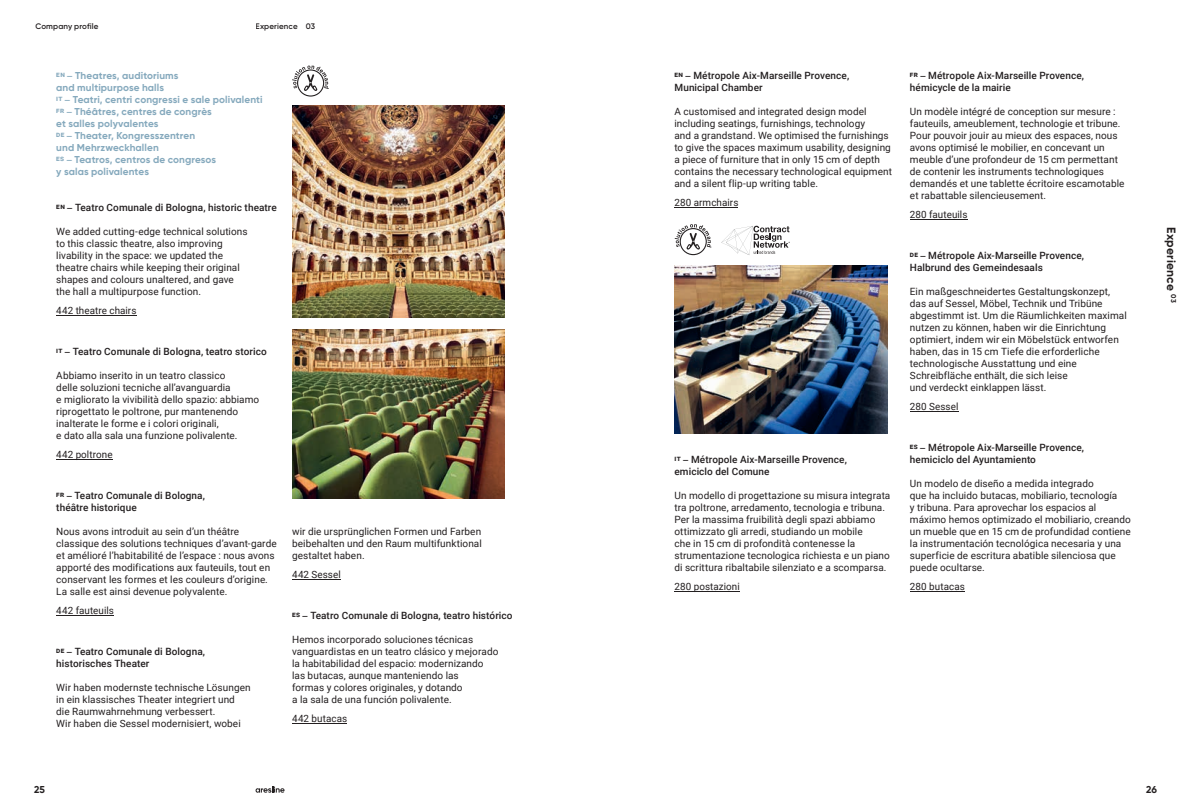
<style>
.page{position:relative;width:1191px;height:808px;background:#fff}
.page>*{position:absolute;margin:0;border:0;box-sizing:border-box;transform-origin:0 0}
.t1{font:700 12px "Gilroy";letter-spacing:.02em;color:#231f20}
.t2{font:10px/12px "Roboto";letter-spacing:.005em;color:#231f20}
.t3{font:500 10px/12px "Roboto";letter-spacing:.005em;color:#231f20}
.t4{font:700 10px/12px "Gilroy";letter-spacing:.01em;color:#85a9bd}
.t5{font:700 10px "Gilroy";color:#231f20}
.t6{font:600 8px "Gilroy";letter-spacing:.015em;color:#231f20}
.s1{font-family:"Roboto";font-size:7.5px}
.s2{font-weight:700;font-size:7.5px}
</style>
<div class="page">
<img style="left:292px;top:105px;width:213px;height:213px">
<img style="left:292px;top:330px;width:213px;height:168px">
<hr style="left:56px;top:315px;width:80px;height:1px;background:#231f20">
<hr style="left:56px;top:459px;width:57px;height:1px;background:#231f20">
<hr style="left:56px;top:615px;width:58px;height:1px;background:#231f20">
<hr style="left:292px;top:579px;width:49px;height:1px;background:#231f20">
<hr style="left:292px;top:723px;width:55px;height:1px;background:#231f20">
<svg style="left:292px;top:66px;width:37px;height:31px"></svg>
<hr style="left:674px;top:207px;width:64px;height:1px;background:#231f20">
<hr style="left:674px;top:591px;width:66px;height:1px;background:#231f20">
<hr style="left:910px;top:219px;width:57px;height:1px;background:#231f20">
<hr style="left:910px;top:411px;width:48px;height:1px;background:#231f20">
<hr style="left:910px;top:591px;width:54px;height:1px;background:#231f20">
<img style="left:674px;top:265px;width:213px;height:169px">
<svg style="left:674px;top:224px;width:37px;height:31px"></svg>
<svg style="left:721px;top:226px;width:69px;height:29px"></svg>
<svg style="left:255px;top:786px;width:29px;height:7px"></svg>
<p class="t6" style="left:35px;top:21px;width:65px">Company profile</p>
<p class="t6" style="left:255px;top:21px;width:61px">Experience 03</p>
<p class="t4" style="left:56px;top:69px;width:208px"><sup>eN</sup> <span class="s1">—</span> Theatres, auditoriums<br>and multipurpose halls<br><sup>it</sup> <span class="s1">—</span> Teatri, centri congressi e sale polivalenti <sup>fr</sup> <span class="s1">—</span> Théâtres, centres de congrès<br>et salles polyvalentes<br><sup>de</sup> <span class="s1">—</span> Theater, Kongresszentren<br>und Mehrzweckhallen<br><sup>es</sup> <span class="s1">—</span> Teatros, centros de congresos<br>y salas polivalentes</p>
<p class="t3" style="left:674px;top:69px;width:176px"><sup>eN</sup> <span class="s2">—</span> Métropole Aix-Marseille Provence,<br>Municipal Chamber</p>
<p class="t2" style="left:674px;top:105px;width:219px">A customised and integrated design model including seatings, furnishings, technology<br>and a grandstand. We optimised the furnishings to give the spaces maximum usability, designing a piece of furniture that in only 15 cm of depth contains the necessary technological equipment and a silent flip-up writing table.</p>
<p class="t2" style="left:674px;top:196px;width:65px">280 armchairs</p>
<p class="t3" style="left:56px;top:201px;width:222px"><sup>eN</sup> <span class="s2">—</span> Teatro Comunale di Bologna, historic theatre</p>
<p class="t2" style="left:56px;top:225px;width:193px">We added cutting-edge technical solutions to this classic theatre, also improving livability in the space: we updated the theatre chairs while keeping their original shapes and colours unaltered, and gave the hall a multipurpose function.</p>
<p class="t2" style="left:56px;top:304px;width:82px">442 theatre chairs</p>
<p class="t3" style="left:56px;top:345px;width:212px"><sup>it</sup> <span class="s2">—</span> Teatro Comunale di Bologna, teatro storico</p>
<p class="t2" style="left:56px;top:369px;width:204px">Abbiamo inserito in un teatro classico<br>delle soluzioni tecniche all’avanguardia<br>e migliorato la vivibilità dello spazio: abbiamo riprogettato le poltrone, pur mantenendo inalterate le forme e i colori originali,<br>e dato alla sala una funzione polivalente.</p>
<p class="t2" style="left:56px;top:448px;width:58px">442 poltrone</p>
<p class="t3" style="left:56px;top:489px;width:150px"><sup>fr</sup> <span class="s2">—</span> Teatro Comunale di Bologna, théâtre historique</p>
<p class="t2" style="left:56px;top:525px;width:222px">Nous avons introduit au sein d’un théâtre classique des solutions techniques d’avant-garde et amélioré l’habitabilité de l’espace : nous avons apporté des modifications aux fauteuils, tout en conservant les formes et les couleurs d’origine.<br>La salle est ainsi devenue polyvalente.</p>
<p class="t2" style="left:56px;top:604px;width:59px">442 fauteuils</p>
<p class="t3" style="left:56px;top:645px;width:150px"><sup>de</sup> <span class="s2">—</span> Teatro Comunale di Bologna, historisches Theater</p>
<p class="t2" style="left:56px;top:681px;width:196px">Wir haben modernste technische Lösungen in ein klassisches Theater integriert und die Raumwahrnehmung verbessert.<br>Wir haben die Sessel modernisiert, wobei</p>
<p class="t3" style="left:674px;top:453px;width:174px"><sup>it</sup> <span class="s2">—</span> Métropole Aix-Marseille Provence, emiciclo del Comune</p>
<p class="t2" style="left:674px;top:489px;width:217px">Un modello di progettazione su misura integrata tra poltrone, arredamento, tecnologia e tribuna.<br>Per la massima fruibilità degli spazi abbiamo ottimizzato gli arredi, studiando un mobile<br>che in 15 cm di profondità contenesse la strumentazione tecnologica richiesta e un piano di scrittura ribaltabile silenziato e a scomparsa.</p>
<p class="t2" style="left:674px;top:580px;width:67px">280 postazioni</p>
<p class="t2" style="left:292px;top:525px;width:191px;text-align:justify">wir die ursprünglichen Formen und Farben beibehalten und den Raum multifunktional gestaltet haben.</p>
<p class="t2" style="left:292px;top:568px;width:50px">442 Sessel</p>
<p class="t3" style="left:292px;top:609px;width:222px"><sup>es</sup> <span class="s2">—</span> Teatro Comunale di Bologna, teatro histórico</p>
<p class="t2" style="left:292px;top:633px;width:208px">Hemos incorporado soluciones técnicas vanguardistas en un teatro clásico y mejorado la habitabilidad del espacio: modernizando las butacas, aunque manteniendo las<br>formas y colores originales, y dotando<br>a la sala de una función polivalente.</p>
<p class="t2" style="left:292px;top:712px;width:56px">442 butacas</p>
<p class="t3" style="left:910px;top:69px;width:176px"><sup>fr</sup> <span class="s2">—</span> Métropole Aix-Marseille Provence, hémicycle de la mairie</p>
<p class="t2" style="left:910px;top:105px;width:216px">Un modèle intégré de conception sur mesure : fauteuils, ameublement, technologie et tribune.<br>Pour pouvoir jouir au mieux des espaces, nous avons optimisé le mobilier, en concevant un meuble d’une profondeur de 15 cm permettant de contenir les instruments technologiques demandés et une tablette écritoire escamotable et rabattable silencieusement.</p>
<p class="t2" style="left:910px;top:208px;width:59px">280 fauteuils</p>
<p class="t3" style="left:910px;top:249px;width:176px"><sup>de</sup> <span class="s2">—</span> Métropole Aix-Marseille Provence,<br>Halbrund des Gemeindesaals</p>
<p class="t2" style="left:910px;top:285px;width:218px">Ein maßgeschneidertes Gestaltungskonzept, das auf Sessel, Möbel, Technik und Tribüne abgestimmt ist. Um die Räumlichkeiten maximal nutzen zu können, haben wir die Einrichtung optimiert, indem wir ein Möbelstück entworfen haben, das in 15 cm Tiefe die erforderliche technologische Ausstattung und eine Schreibfläche enthält, die sich leise<br>und verdeckt einklappen lässt.</p>
<p class="t2" style="left:910px;top:400px;width:50px">280 Sessel</p>
<p class="t3" style="left:910px;top:441px;width:176px"><sup>es</sup> <span class="s2">—</span> Métropole Aix-Marseille Provence, hemiciclo del Ayuntamiento</p>
<p class="t2" style="left:910px;top:477px;width:223px">Un modelo de diseño a medida integrado<br>que ha incluido butacas, mobiliario, tecnología<br>y tribuna. Para aprovechar los espacios al máximo hemos optimizado el mobiliario, creando un mueble que en 15 cm de profundidad contiene la instrumentación tecnológica necesaria y una superficie de escritura abatible silenciosa que puede ocultarse.</p>
<p class="t2" style="left:910px;top:580px;width:56px">280 butacas</p>
<p class="t1" style="left:1178px;top:227px;width:77px;rotate:90deg">Experience <sup>03</sup></p>
<p class="t5" style="left:34px;top:783px;width:12px">25</p>
<p class="t5" style="left:1146px;top:783px;width:12px">26</p>
</div>
